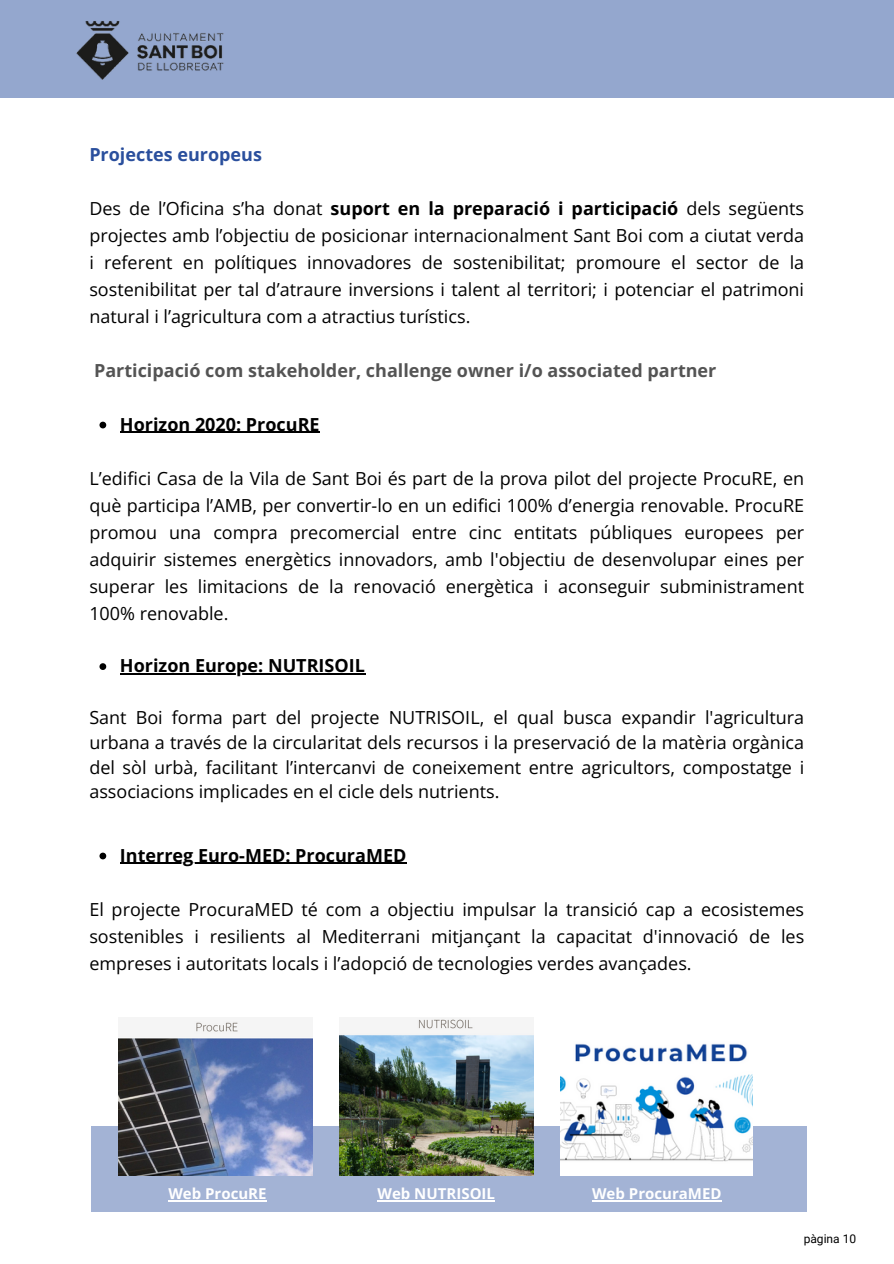
<style>
.page{position:relative;width:894px;height:1264px;background:#fff}
.page>*{position:absolute;margin:0;border:0;box-sizing:border-box;transform-origin:0 0}
.t1{font:18px/27px "Open Sans";color:#000;text-align:justify}
.t2{font:700 18px "Open Sans";color:#000}
.t3{font:700 18px "Open Sans";color:#545454}
.t4{font:700 18px "Open Sans";color:#2a4f9d}
.t5{font:700 15px "Open Sans";color:#fff}
.t6{font:12px "Roboto";color:#000}
.s1{font-weight:700}
</style>
<div class="page">
<div style="left:0;top:0;width:893px;height:97px;background:#94a7ce"></div>
<img style="left:76px;top:21px;width:148px;height:59px">
<div style="left:92px;top:1126px;width:714px;height:85px;background:#a3b3d5"></div>
<img style="left:118px;top:1021px;width:194px;height:154px">
<svg style="left:99px;top:421px;width:7px;height:7px"></svg>
<hr style="left:120px;top:432px;width:200px;height:1px;background:#000">
<hr style="left:168px;top:1200px;width:98px;height:1px;background:#fff">
<svg style="left:99px;top:663px;width:7px;height:7px"></svg>
<hr style="left:120px;top:673px;width:245px;height:1px;background:#000">
<svg style="left:99px;top:852px;width:7px;height:7px"></svg>
<hr style="left:120px;top:862px;width:286px;height:1px;background:#000">
<img style="left:339px;top:1018px;width:194px;height:157px">
<img style="left:560px;top:1043px;width:192px;height:132px">
<hr style="left:377px;top:1200px;width:118px;height:1px;background:#fff">
<hr style="left:592px;top:1200px;width:46px;height:1px;background:#fff">
<hr style="left:638px;top:1200px;width:83px;height:1px;background:#fff">
<p class="t4" style="left:89px;top:141px;width:174px">Projectes europeus</p>
<h1 class="t1" style="left:89px;top:194px;width:716px">Des de l’Oficina s’ha donat <span class="s1">suport en la preparació i participació</span> dels següents projectes amb l’objectiu de posicionar internacionalment Sant Boi com a ciutat verda i referent en polítiques innovadores de sostenibilitat; promoure el sector de la sostenibilitat per tal d’atraure inversions i talent al territori; i potenciar el patrimoni natural i l’agricultura com a atractius turístics.</h1>
<h2 class="t3" style="left:94px;top:357px;width:623px">Participació com stakeholder, challenge owner i/o associated partner</h2>
<h1 class="t2" style="left:120px;top:411px;width:201px">Horizon 2020: ProcuRE</h1>
<p class="t1" style="left:89px;top:464px;width:716px">L’edifici Casa de la Vila de Sant Boi és part de la prova pilot del projecte ProcuRE, en què participa l’AMB, per convertir-lo en un edifici 100% d’energia renovable. ProcuRE promou una compra precomercial entre cinc entitats públiques europees per adquirir sistemes energètics innovadors, amb l'objectiu de desenvolupar eines per superar les limitacions de la renovació energètica i aconseguir subministrament 100% renovable.</p>
<p class="t2" style="left:120px;top:653px;width:246px">Horizon Europe: NUTRISOIL</p>
<h2 class="t1" style="left:89px;top:704px;width:716px;line-height:24.8px">Sant Boi forma part del projecte NUTRISOIL, el qual busca expandir l'agricultura urbana a través de la circularitat dels recursos i la preservació de la matèria orgànica del sòl urbà, facilitant l’intercanvi de coneixement entre agricultors, compostatge i associacions implicades en el cicle dels nutrients.</h2>
<p class="t2" style="left:120px;top:842px;width:288px">Interreg Euro-MED: ProcuraMED</p>
<h2 class="t1" style="left:89px;top:895px;width:716px">El projecte ProcuraMED té com a objectiu impulsar la transició cap a ecosistemes sostenibles i resilients al Mediterrani mitjançant la capacitat d'innovació de les empreses i autoritats locals i l’adopció de tecnologies verdes avançades.</h2>
<h2 class="t5" style="left:168px;top:1182px;width:100px">Web ProcuRE</h2>
<p class="t5" style="left:377px;top:1182px;width:119px">Web NUTRISOIL</p>
<p class="t5" style="left:592px;top:1182px;width:131px">Web ProcuraMED</p>
<p class="t6" style="left:803px;top:1231px;width:54px">pàgina 10</p>
</div>
